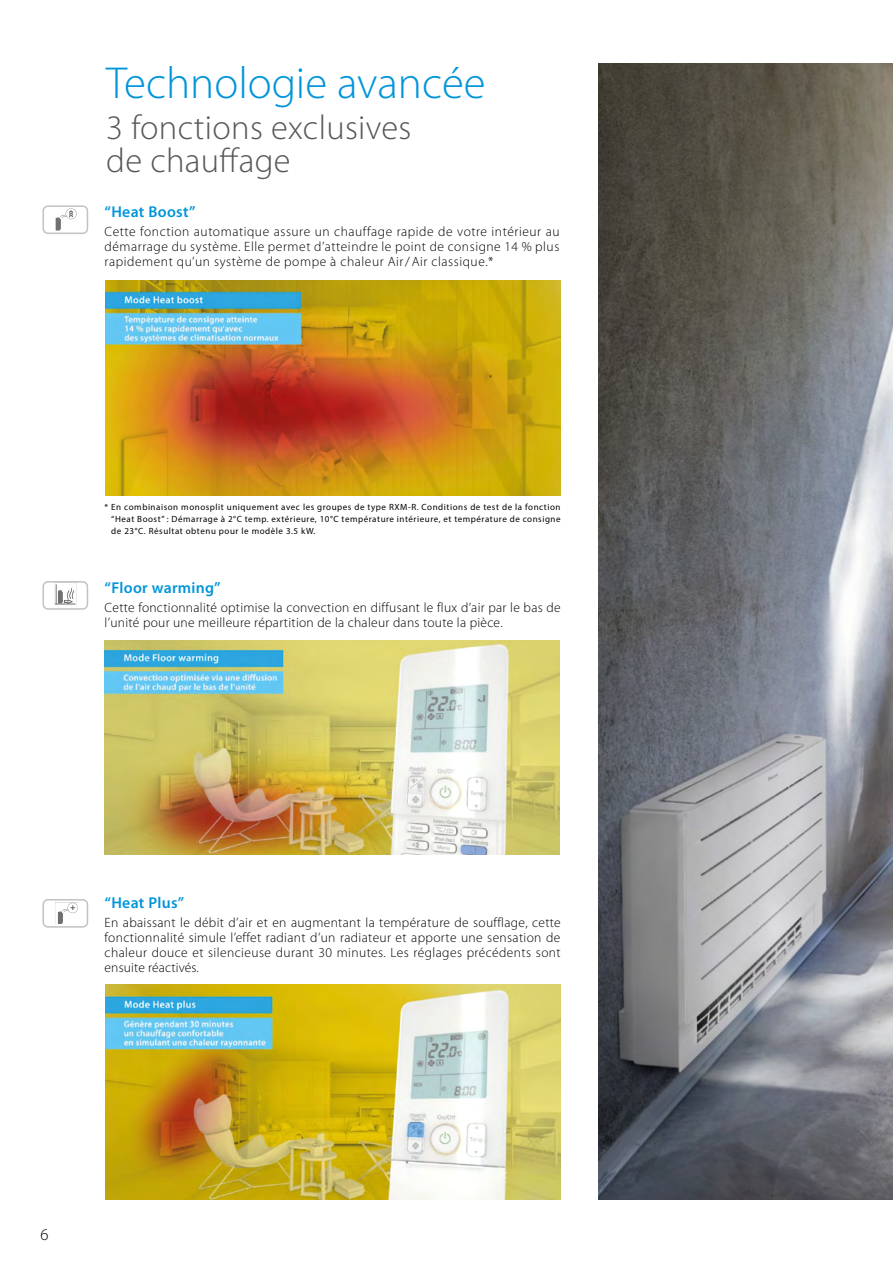
<style>
.page{position:relative;width:893px;height:1263px;background:#fff}
.page>*{position:absolute;margin:0;border:0;box-sizing:border-box;transform-origin:0 0}
.t1{font:300 45px "Myriad Pro";color:#0095db}
.t2{font:300 34.5px/33px "Myriad Pro";letter-spacing:.01em;color:#575756}
.t3{font:300 16.5px "Myriad Pro";color:#000}
.t4{font:600 15.75px "Myriad Pro";letter-spacing:.02em;color:#0095db}
.t5{font:300 13.5px/15px "Myriad Pro";letter-spacing:.02em;color:#000;text-align:justify}
.t6{font:9px/12px "Myriad Pro";letter-spacing:.06em;color:#000;text-align:justify}
</style>
<div class="page">
<img style="left:106px;top:281px;width:455px;height:214px">
<div style="left:43px;top:205px;width:45px;height:29px;border:2px solid #c2c2c2;border-radius:5px"></div>
<svg style="left:55px;top:208px;width:22px;height:23px"></svg>
<img style="left:599px;top:64px;width:294px;height:1135px">
<img style="left:106px;top:985px;width:455px;height:214px">
<img style="left:105px;top:640px;width:455px;height:215px">
<div style="left:43px;top:581px;width:45px;height:29px;border:2px solid #c2c2c2;border-radius:5px"></div>
<svg style="left:54px;top:583px;width:22px;height:22px"></svg>
<div style="left:43px;top:899px;width:45px;height:29px;border:2px solid #c2c2c2;border-radius:5px"></div>
<svg style="left:56px;top:902px;width:22px;height:22px"></svg>
<h1 class="t1" style="left:106px;top:58px;width:381px">Technologie avancée</h1>
<h2 class="t2" style="left:106px;top:112px;width:307px">3 fonctions exclusives de chauffage</h2>
<p class="t4" style="left:105px;top:202px;width:93px">“Heat Boost”</p>
<p class="t5" style="left:105px;top:225px;width:456px">Cette fonction automatique assure un chauffage rapide de votre intérieur au démarrage du système. Elle permet d’atteindre le point de consigne 14 % plus rapidement qu’un système de pompe à chaleur Air/Air classique.*</p>
<p class="t6" style="left:111px;top:501px;width:451px;text-indent:-7px">* En combinaison monosplit uniquement avec les groupes de type RXM-R. Conditions de test de la fonction “Heat Boost” : Démarrage à 2°C temp. extérieure, 10°C température intérieure, et température de consigne de 23°C. Résultat obtenu pour le modèle 3.5 kW.</p>
<p class="t4" style="left:105px;top:577px;width:118px">“Floor warming”</p>
<p class="t5" style="left:105px;top:600px;width:458px">Cette fonctionnalité optimise la convection en diffusant le flux d’air par le bas de l’unité pour une meilleure répartition de la chaleur dans toute la pièce.</p>
<p class="t4" style="left:105px;top:892px;width:81px">“Heat Plus”</p>
<p class="t5" style="left:105px;top:915px;width:458px">En abaissant le débit d’air et en augmentant la température de soufflage, cette fonctionnalité simule l’effet radiant d’un radiateur et apporte une sensation de chaleur douce et silencieuse durant 30 minutes. Les réglages précédents sont ensuite réactivés.</p>
<p class="t3" style="left:40px;top:1225px;width:10px">6</p>
</div>
